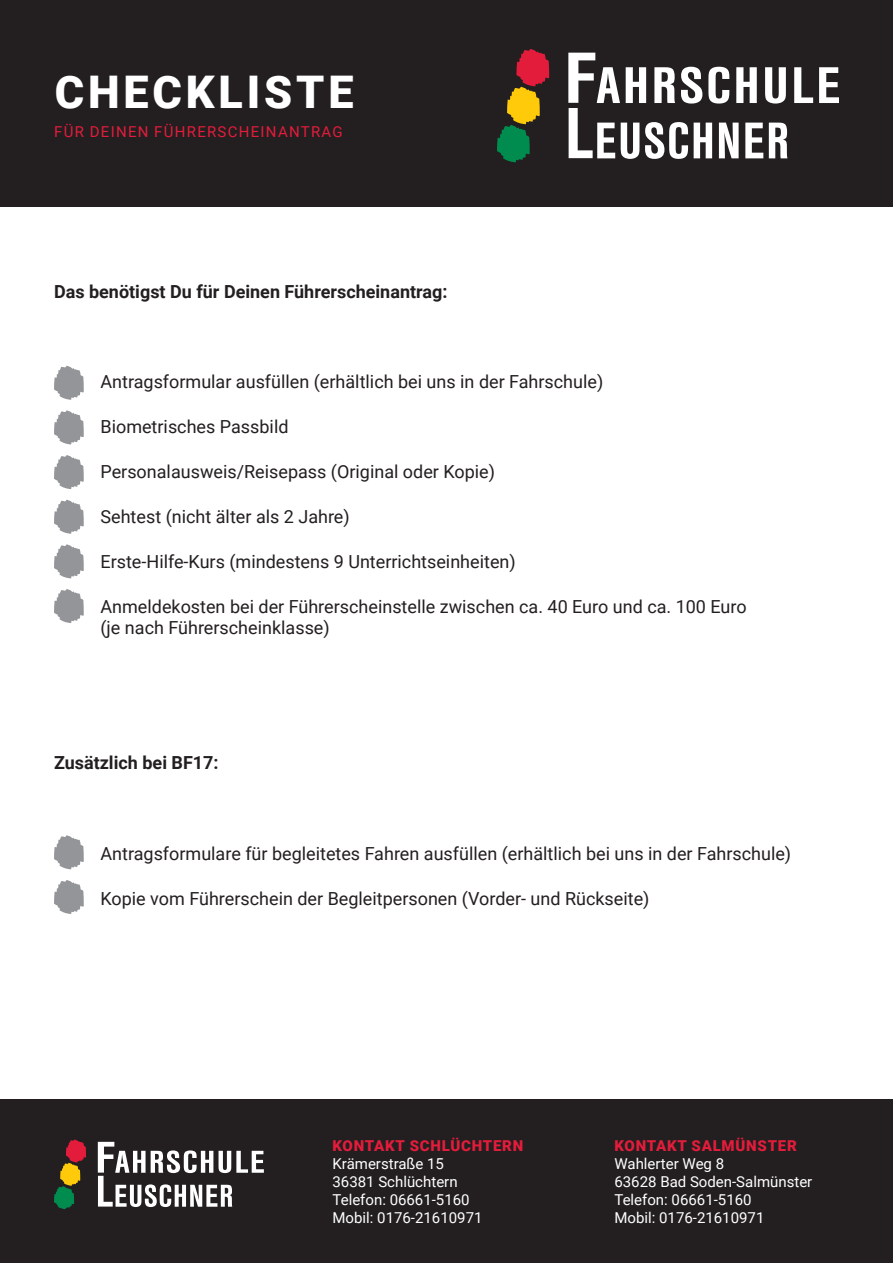
<style>
.page{position:relative;width:893px;height:1263px;background:#fff}
.page>*{position:absolute;margin:0;border:0;box-sizing:border-box;transform-origin:0 0}
.t1{font:900 45px "Roboto";letter-spacing:.085em;color:#fff}
.t2{font:18px/21px "Roboto";color:#231f20}
.t3{font:700 18px "Roboto";color:#231f20}
.t4{font:15px/18px "Roboto";color:#fff}
.t5{font:900 15px "Roboto";letter-spacing:.05em;color:#e41c3b}
.t6{font:15px "Roboto";letter-spacing:.085em;color:#e41c3b}
</style>
<div class="page">
<div style="left:0;top:0;width:893px;height:206px;background:#231f20"></div>
<div style="left:0;top:1099px;width:893px;height:164px;background:#231f20"></div>
<svg style="left:568px;top:53px;width:271px;height:106px"></svg>
<svg style="left:497px;top:49px;width:52px;height:113px"></svg>
<svg style="left:98px;top:1142px;width:166px;height:65px"></svg>
<svg style="left:54px;top:1139px;width:32px;height:70px"></svg>
<svg style="left:54px;top:366px;width:30px;height:34px"></svg>
<svg style="left:54px;top:410px;width:30px;height:34px"></svg>
<svg style="left:54px;top:455px;width:30px;height:34px"></svg>
<svg style="left:54px;top:500px;width:30px;height:34px"></svg>
<svg style="left:54px;top:544px;width:30px;height:34px"></svg>
<svg style="left:54px;top:835px;width:30px;height:34px"></svg>
<svg style="left:54px;top:589px;width:30px;height:34px"></svg>
<svg style="left:54px;top:880px;width:30px;height:34px"></svg>
<h1 class="t1" style="left:55px;top:61px;width:300px">CHECKLISTE</h1>
<p class="t6" style="left:54px;top:121px;width:290px">FÜR DEINEN FÜHRERSCHEINANTRAG</p>
<p class="t3" style="left:54px;top:279px;width:395px">Das benötigst Du für Deinen Führerscheinantrag:</p>
<p class="t2" style="left:100px;top:371px;width:504px">Antragsformular ausfüllen (erhältlich bei uns in der Fahrschule)</p>
<p class="t2" style="left:100px;top:416px;width:190px">Biometrisches Passbild</p>
<p class="t2" style="left:100px;top:461px;width:396px">Personalausweis/Reisepass (Original oder Kopie)</p>
<p class="t2" style="left:100px;top:506px;width:251px">Sehtest (nicht älter als 2 Jahre)</p>
<p class="t2" style="left:100px;top:551px;width:417px">Erste-Hilfe-Kurs (mindestens 9 Unterrichtseinheiten)</p>
<p class="t2" style="left:100px;top:596px;width:648px">Anmeldekosten bei der Führerscheinstelle zwischen ca. 40 Euro und ca. 100 Euro (je nach Führerscheinklasse)</p>
<p class="t3" style="left:54px;top:750px;width:166px">Zusätzlich bei BF17:</p>
<p class="t2" style="left:100px;top:842px;width:692px">Antragsformulare für begleitetes Fahren ausfüllen (erhältlich bei uns in der Fahrschule)</p>
<p class="t2" style="left:100px;top:887px;width:550px">Kopie vom Führerschein der Begleitpersonen (Vorder- und Rückseite)</p>
<p class="t5" style="left:333px;top:1135px;width:192px">KONTAKT SCHLÜCHTERN</p>
<p class="t4" style="left:333px;top:1154px;width:152px">Krämerstraße 15<br>36381 Schlüchtern<br>Telefon: 06661-5160<br>Mobil: 0176-21610971</p>
<p class="t5" style="left:614px;top:1135px;width:184px">KONTAKT SALMÜNSTER</p>
<p class="t4" style="left:614px;top:1154px;width:199px">Wahlerter Weg 8<br>63628 Bad Soden-Salmünster<br>Telefon: 06661-5160<br>Mobil: 0176-21610971</p>
</div>
